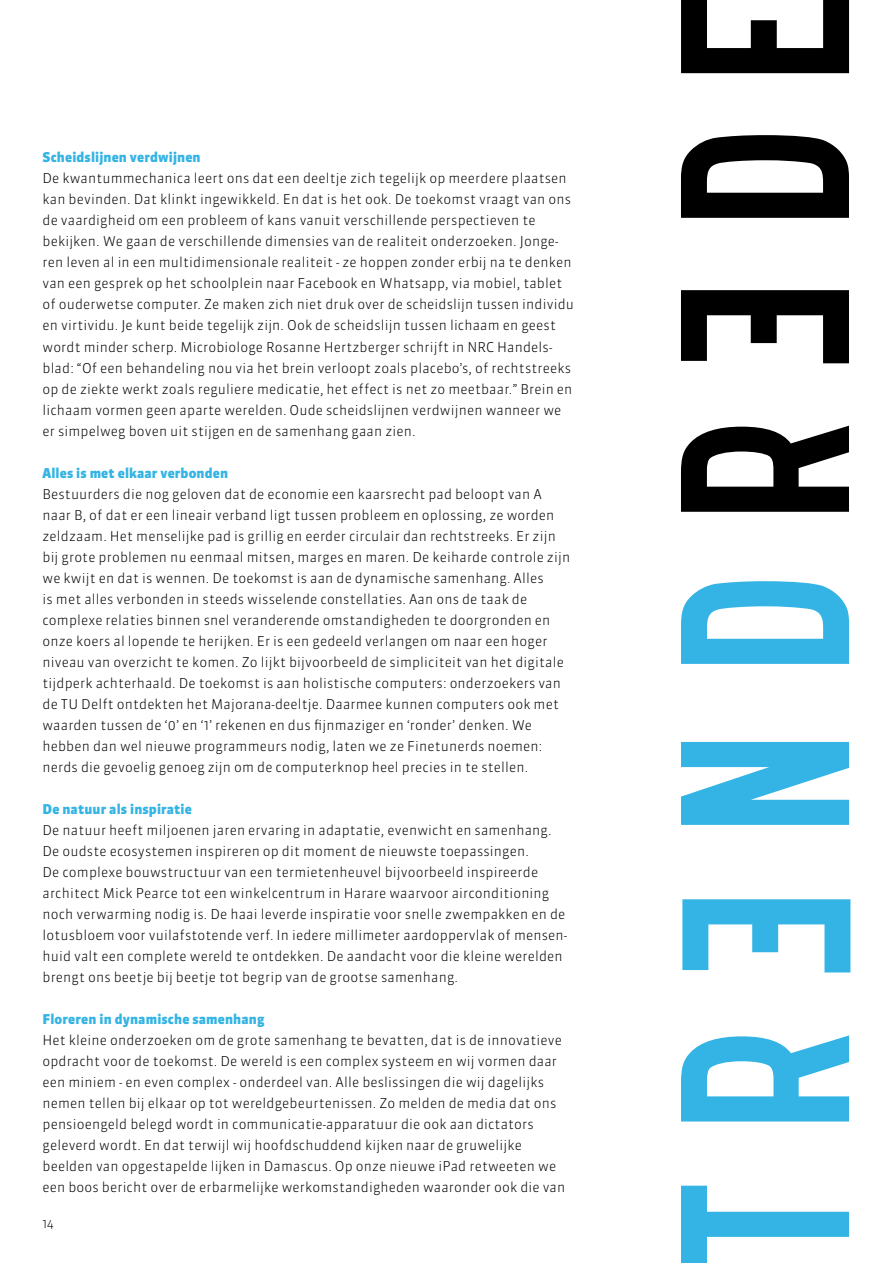
<style>
.page{position:relative;width:893px;height:1263px;background:#fff}
.page>*{position:absolute;margin:0;border:0;box-sizing:border-box;transform-origin:0 0}
.t1{font:300 13.5px/21px "Sanuk";letter-spacing:.01em;color:#000}
.t2{font:900 13.5px "Sanuk";letter-spacing:.01em;color:#34b4e4}
.t3{font:300 12px "Sanuk";color:#000}
</style>
<div class="page">
<svg style="left:681px;top:1186px;width:168px;height:77px"></svg>
<svg style="left:681px;top:1035px;width:168px;height:86px"></svg>
<svg style="left:681px;top:0;width:168px;height:73px"></svg>
<svg style="left:681px;top:742px;width:168px;height:83px"></svg>
<svg style="left:681px;top:581px;width:168px;height:83px"></svg>
<svg style="left:681px;top:426px;width:168px;height:86px"></svg>
<svg style="left:681px;top:135px;width:168px;height:83px"></svg>
<svg style="left:681px;top:290px;width:168px;height:73px"></svg>
<svg style="left:682px;top:899px;width:168px;height:73px"></svg>
<p class="t2" style="left:43px;top:149px;width:160px">Scheidslijnen verdwijnen</p>
<p class="t1" style="left:43px;top:168px;width:533px">De kwantummechanica leert ons dat een deeltje zich tegelijk op meerdere plaatsen kan bevinden. Dat klinkt ingewikkeld. En dat is het ook. De toekomst vraagt van ons de vaardigheid om een probleem of kans vanuit verschillende perspectieven te bekijken. We gaan de verschillende dimensies van de realiteit onderzoeken. Jonge&shy;ren leven al in een multidimensionale realiteit - ze hoppen zonder erbij na te denken van een gesprek op het schoolplein naar Facebook en Whatsapp, via mobiel, tablet of ouderwetse computer. Ze maken zich niet druk over de scheidslijn tussen individu en virtividu. Je kunt beide tegelijk zijn. Ook de scheidslijn tussen lichaam en geest wordt minder scherp. Microbiologe Rosanne Hertzberger schrijft in NRC Handels&shy;blad: “Of een behandeling nou via het brein verloopt zoals placebo’s, of rechtstreeks op de ziekte werkt zoals reguliere medicatie, het effect is net zo meetbaar.” Brein en lichaam vormen geen aparte werelden. Oude scheidslijnen verdwijnen wanneer we er simpelweg boven uit stijgen en de samenhang gaan zien.</p>
<p class="t2" style="left:43px;top:464px;width:187px">Alles is met elkaar verbonden</p>
<p class="t1" style="left:43px;top:483px;width:529px">Bestuurders die nog geloven dat de economie een kaarsrecht pad beloopt van A naar B, of dat er een lineair verband ligt tussen probleem en oplossing, ze worden zeldzaam. Het menselijke pad is grillig en eerder circulair dan rechtstreeks. Er zijn bij grote problemen nu eenmaal mitsen, marges en maren. De keiharde controle zijn we kwijt en dat is wennen. De toekomst is aan de dynamische samenhang. Alles<br>is met alles verbonden in steeds wisselende constellaties. Aan ons de taak de complexe relaties binnen snel veranderende omstandigheden te doorgronden en onze koers al lopende te herijken. Er is een gedeeld verlangen om naar een hoger niveau van overzicht te komen. Zo lijkt bijvoorbeeld de simpliciteit van het digitale tijdperk achterhaald. De toekomst is aan holistische computers: onderzoekers van de TU Delft ontdekten het Majorana-deeltje. Daarmee kunnen computers ook met waarden tussen de ‘0’ en ‘1’ rekenen en dus fijnmaziger en ‘ronder’ denken. We hebben dan wel nieuwe programmeurs nodig, laten we ze Finetunerds noemen: nerds die gevoelig genoeg zijn om de computerknop heel precies in te stellen.</p>
<p class="t2" style="left:43px;top:800px;width:151px">De natuur als inspiratie</p>
<p class="t1" style="left:43px;top:819px;width:526px">De natuur heeft miljoenen jaren ervaring in adaptatie, evenwicht en samenhang.<br>De oudste ecosystemen inspireren op dit moment de nieuwste toepassingen.<br>De complexe bouwstructuur van een termietenheuvel bijvoorbeeld inspireerde architect Mick Pearce tot een winkelcentrum in Harare waarvoor airconditioning noch verwarming nodig is. De haai leverde inspiratie voor snelle zwempakken en de lotusbloem voor vuilafstotende verf. In iedere millimeter aardoppervlak of mensen&shy;huid valt een complete wereld te ontdekken. De aandacht voor die kleine werelden brengt ons beetje bij beetje tot begrip van de grootse samenhang.</p>
<p class="t2" style="left:43px;top:1010px;width:224px">Floreren in dynamische samenhang</p>
<p class="t1" style="left:43px;top:1029px;width:524px">Het kleine onderzoeken om de grote samenhang te bevatten, dat is de innovatieve opdracht voor de toekomst. De wereld is een complex systeem en wij vormen daar een miniem - en even complex - onderdeel van. Alle beslissingen die wij dagelijks nemen tellen bij elkaar op tot wereldgebeurtenissen. Zo melden de media dat ons pensioengeld belegd wordt in communicatie-apparatuur die ook aan dictators geleverd wordt. En dat terwijl wij hoofdschuddend kijken naar de gruwelijke beelden van opgestapelde lijken in Damascus. Op onze nieuwe iPad retweeten we een boos bericht over de erbarmelijke werkomstandigheden waaronder ook die van</p>
<p class="t3" style="left:43px;top:1216px;width:13px">14</p>
</div>
